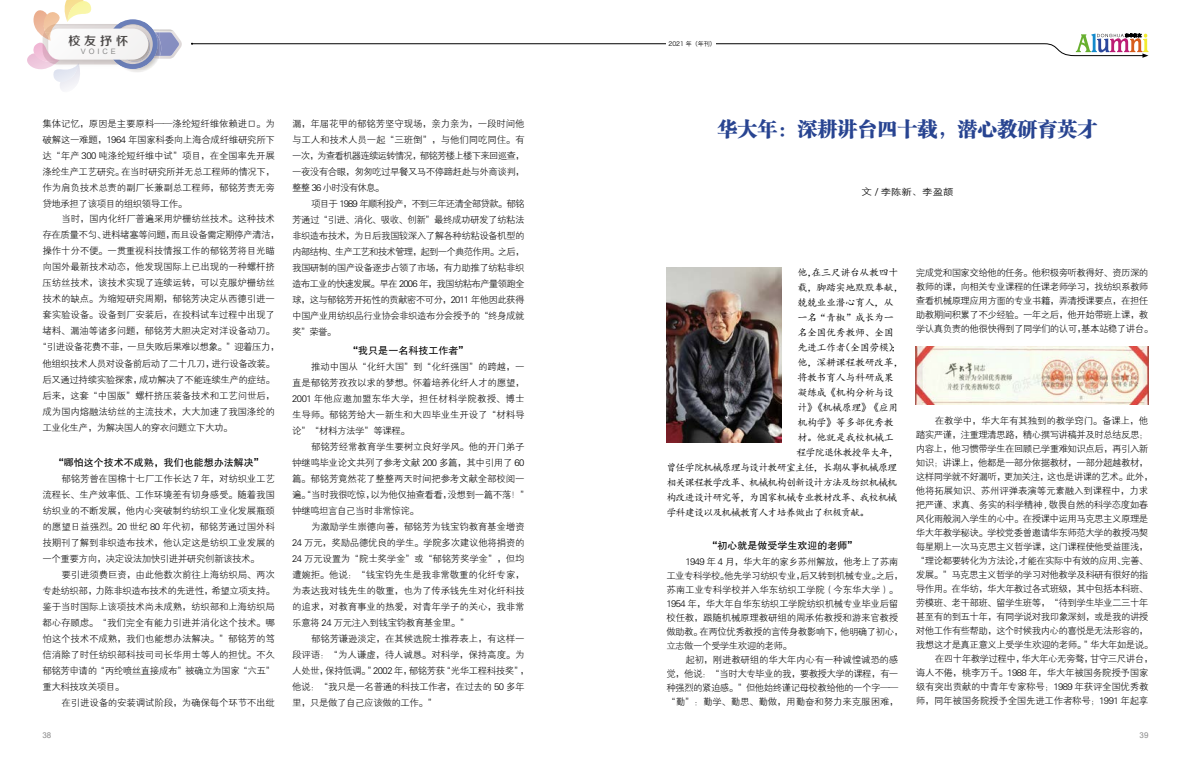
<style>
.page{position:relative;width:1191px;height:766px;background:#fff}
.page>*{position:absolute;margin:0;border:0;box-sizing:border-box;transform-origin:0 0}
.t1{font:20px "FZCSK GBK1 0";color:#284491}
.t2{font:12px "FZZZHONGJW GB1 0";color:#4c4948}
.t3{font:10px "Kai Ti";letter-spacing:-.08em;color:#000}
.t4{font:10px "Kai Ti";letter-spacing:-.04em;color:#000}
.t5{font:10px "FZHTK GBK1 0";color:#000}
.t6{font:9.5px/16px "FZXH1 K GBK1 0";letter-spacing:-.05em;color:#000;text-align:justify}
.t7{font:9.5px "FZXH1 K GBK1 0";letter-spacing:-.02em;color:#000}
.t8{font:9.5px "FZXH1 K GBK1 0";letter-spacing:-.03em;color:#000}
.t9{font:9.5px "FZXH1 K GBK1 0";letter-spacing:-.015em;color:#000}
.t10{font:9.5px "FZXH1 K GBK1 0";letter-spacing:-.025em;color:#000}
.t11{font:9px "FZZDXK GBK1 0";color:#000;scale:1.16 1}
.t12{font:8px "Arial";color:#898989}
.t13{font:7.5px "Arial";letter-spacing:.4em;color:#898989}
.t14{font:6px "Ming Hei R";color:#000}
.s1{font-family:"FZXH1 K GBK1 0";font-size:9.5px}
</style>
<div class="page">
<svg style="left:191px;top:34px;width:957px;height:24px"></svg>
<div style="left:666px;top:41px;width:49px;height:6px;background:#fff"></div>
<svg style="left:27px;top:0;width:155px;height:90px"></svg>
<img style="left:666px;top:267px;width:115px;height:175px">
<img style="left:916px;top:346px;width:232px;height:58px">
<p class="t2" style="left:68px;top:35px;width:61px">校 友 抒 怀</p>
<p class="t13" style="left:81px;top:47px;width:37px">VOICE</p>
<p class="t6" style="left:43px;top:116px;width:234px">集体记忆，原因是主要原料——涤纶短纤维依赖进口。为破解这一难题，1964 年国家科委向上海合成纤维研究所下达“年产 300 吨涤纶短纤维中试”项目，在全国率先开展涤纶生产工艺研究。在当时研究所并无总工程师的情况下，作为肩负技术总责的副厂长兼副总工程师，郁铭芳责无旁贷地承担了该项目的组织领导工作。</p>
<p class="t7" style="left:62px;top:214px;width:215px">当时，国内化纤厂普遍采用炉栅纺丝技术。这种技术</p>
<p class="t6" style="left:43px;top:227px;width:239px">存在质量不匀、进料堵塞等问题，而且设备需定期停产清洁，</p>
<p class="t7" style="left:43px;top:246px;width:234px">操作十分不便。一贯重视科技情报工作的郁铭芳将目光瞄</p>
<p class="t7" style="left:43px;top:262px;width:234px">向国外最新技术动态，他发现国际上已出现的一种螺杆挤</p>
<p class="t7" style="left:43px;top:278px;width:234px">压纺丝技术，该技术实现了连续运转，可以克服炉栅纺丝</p>
<p class="t7" style="left:43px;top:294px;width:234px">技术的缺点。为缩短研究周期，郁铭芳决定从西德引进一</p>
<p class="t7" style="left:43px;top:310px;width:234px">套实验设备。设备到厂安装后，在投料试车过程中出现了</p>
<p class="t7" style="left:43px;top:326px;width:234px">堵料、漏油等诸多问题，郁铭芳大胆决定对洋设备动刀。</p>
<p class="t6" style="left:38px;top:339px;width:243px">“引进设备花费不菲，一旦失败后果难以想象。”迎着压力，</p>
<p class="t6" style="left:43px;top:355px;width:234px">他组织技术人员对设备前后动了二十几刀，进行设备改装。</p>
<p class="t6" style="left:43px;top:371px;width:234px">后又通过持续实验探索，成功解决了不能连续生产的症结。</p>
<p class="t9" style="left:43px;top:390px;width:234px">后来，这套“中国版”螺杆挤压装备技术和工艺问世后，</p>
<p class="t7" style="left:43px;top:406px;width:234px">成为国内熔融法纺丝的主流技术，大大加速了我国涤纶的</p>
<p class="t6" style="left:43px;top:419px;width:191px">工业化生产，为解决国人的穿衣问题立下大功。</p>
<p class="t5" style="left:54px;top:457px;width:212px">“哪怕这个技术不成熟，我们也能想办法解决”</p>
<p class="t6" style="left:43px;top:470px;width:234px;text-indent:19px">郁铭芳曾在国棉十七厂工作长达 7 年，对纺织业工艺流程长、生产效率低、工作环境差有切身感受。随着我国纺织业的不断发展，他内心突破制约纺织工业化发展瓶颈的愿望日益强烈。20 世纪 80 年代初，郁铭芳通过国外科技期刊了解到非织造布技术，他认定这是纺织工业发展的一个重要方向，决定设法加快引进并研究创新该技术。</p>
<p class="t6" style="left:43px;top:566px;width:234px;text-indent:19px">要引进须费巨资，由此他数次前往上海纺织局、两次专赴纺织部，力陈非织造布技术的先进性，希望立项支持。鉴于当时国际上该项技术尚未成熟，纺织部和上海纺织局都心存顾虑。“我们完全有能力引进并消化这个技术。哪怕这个技术不成熟，我们也能想办法解决。”郁铭芳的笃信消除了时任纺织部科技司司长华用士等人的担忧。不久郁铭芳申请的“丙纶喷丝直接成布”被确立为国家“六五”重大科技攻关项目。</p>
<p class="t10" style="left:62px;top:697px;width:215px">在引进设备的安装调试阶段，为确保每个环节不出纰</p>
<p class="t6" style="left:292px;top:116px;width:234px">漏，年届花甲的郁铭芳坚守现场，亲力亲为，一段时间他与工人和技术人员一起“三班倒”，与他们同吃同住。有一次，为查看机器连续运转情况，郁铭芳楼上楼下来回巡查，一夜没有合眼，匆匆吃过早餐又马不停蹄赶赴与外商谈判，整整 36 小时没有休息。</p>
<p class="t6" style="left:292px;top:196px;width:234px;text-indent:19px">项目于 1989 年顺利投产，不到三年还清全部贷款。郁铭芳通过“引进、消化、吸收、创新”最终成功研发了纺粘法非织造布技术，为日后我国较深入了解各种纺粘设备机型的内部结构、生产工艺和技术管理，起到一个典范作用。之后，我国研制的国产设备逐步占领了市场，有力助推了纺粘非织造布工业的快速发展。早在 2006 年，我国纺粘布产量领跑全球，这与郁铭芳开拓性的贡献密不可分，2011 年他因此获得中国产业用纺织品行业协会非织造布分会授予的“终身成就奖”荣誉。</p>
<p class="t5" style="left:348px;top:345px;width:121px">“我只是一名科技工作者”</p>
<p class="t6" style="left:292px;top:358px;width:234px;text-indent:19px">推动中国从“化纤大国”到“化纤强国”的跨越，一直是郁铭芳孜孜以求的梦想。怀着培养化纤人才的愿望，2001 年他应邀加盟东华大学，担任材料学院教授、博士生导师。郁铭芳给大一新生和大四毕业生开设了“材料导论”“材料方法学”等课程。</p>
<p class="t6" style="left:292px;top:438px;width:239px;text-align:left;text-indent:19px">郁铭芳经常教育学生要树立良好学风。他的开门弟子钟继鸣毕业论文共列了参考文献 200 多篇，其中引用了 60篇。郁铭芳竟然花了整整两天时间把参考文献全部校阅一遍。“当时我很吃惊，以为他仅抽查看看，没想到一篇不落！”钟继鸣坦言自己当时非常惊诧。</p>
<p class="t6" style="left:292px;top:518px;width:234px;text-indent:19px">为激励学生崇德向善，郁铭芳为钱宝钧教育基金增资24 万元，奖励品德优良的学生。学院多次建议他将捐资的24 万元设置为“院士奖学金”或“郁铭芳奖学金”，但均遭婉拒。他说：“钱宝钧先生是我非常敬重的化纤专家，为表达我对钱先生的敬重，也为了传承钱先生对化纤科技的追求，对教育事业的热爱，对青年学子的关心，我非常乐意将 24 万元注入到钱宝钧教育基金里。”</p>
<p class="t6" style="left:292px;top:630px;width:239px;text-align:left;text-indent:19px">郁铭芳谦逊淡定，在其候选院士推荐表上，有这样一段评语：“为人谦虚，待人诚恳。对科学，保持高度。为人处世，保持低调。”2002 年，郁铭芳获“光华工程科技奖”，他说：“我只是一名普通的科技工作者，在过去的 50 多年里，只是做了自己应该做的工作。”</p>
<p class="t14" style="left:668px;top:40px;width:49px">2021 年（年刊）</p>
<h1 class="t1" style="left:717px;top:118px;width:382px">华大年：深耕讲台四十载，潜心教研育英才</h1>
<p class="t11" style="left:861px;top:187px;width:81px"><span class="s1">文 /</span> 李陈新、李盈颉</p>
<p class="t4" style="left:797px;top:267px;width:102px">他，在三尺讲台从教四十</p>
<p class="t4" style="left:797px;top:282px;width:107px">载，脚踏实地默默奉献，</p>
<p class="t4" style="left:797px;top:297px;width:98px">兢兢业业潜心育人，从</p>
<p class="t3" style="left:797px;top:312px;width:98px">一名“青椒”成长为一</p>
<p class="t4" style="left:797px;top:327px;width:98px">名全国优秀教师、全国</p>
<p class="t4" style="left:797px;top:342px;width:105px">先进工作者（全国劳模）；</p>
<p class="t4" style="left:797px;top:357px;width:107px">他，深耕课程教研改革，</p>
<p class="t4" style="left:797px;top:372px;width:98px">将教书育人与科研成果</p>
<p class="t4" style="left:797px;top:387px;width:98px">凝练成《机构分析与设</p>
<p class="t3" style="left:797px;top:402px;width:102px">计》《机械原理》《应用</p>
<p class="t4" style="left:797px;top:417px;width:98px">机构学》等多部优秀教</p>
<p class="t4" style="left:797px;top:432px;width:98px">材。他就是我校机械工</p>
<p class="t3" style="left:796px;top:447px;width:103px">程学院退休教授华大年，</p>
<p class="t3" style="left:666px;top:462px;width:232px">曾任学院机械原理与设计教研室主任，长期从事机械原理</p>
<p class="t3" style="left:666px;top:477px;width:232px">相关课程教学改革、机械机构创新设计方法及纺织机械机</p>
<p class="t3" style="left:666px;top:492px;width:232px">构改进设计研究等，为国家机械专业教材改革、我校机械</p>
<p class="t3" style="left:666px;top:507px;width:205px">学科建设以及机械教育人才培养做出了积极贡献。</p>
<p class="t5" style="left:707px;top:540px;width:151px">“初心就是做受学生欢迎的老师”</p>
<p class="t6" style="left:666px;top:554px;width:238px;line-height:14px;text-align:left;text-indent:19px">1949 年 4 月，华大年的家乡苏州解放，他考上了苏南工业专科学校。他先学习纺织专业，后又转到机械专业。之后，苏南工业专科学校并入华东纺织工学院（今东华大学）。<br>1954 年，华大年自华东纺织工学院纺织机械专业毕业后留校任教，跟随机械原理教研组的周承佑教授和游来官教授做助教。在两位优秀教授的言传身教影响下，他明确了初心，立志做一个受学生欢迎的老师。</p>
<p class="t6" style="left:666px;top:652px;width:234px;line-height:14px;text-indent:19px">起初，刚进教研组的华大年内心有一种诚惶诚恐的感觉，他说：“当时大专毕业的我，要教授大学的课程，有一种强烈的紧迫感。”但他始终谨记母校教给他的一个字—— “勤”：勤学、勤思、勤做，用勤奋和努力来克服困难，</p>
<p class="t6" style="left:916px;top:265px;width:239px;line-height:14px;text-align:left">完成党和国家交给他的任务。他积极旁听教得好、资历深的教师的课，向相关专业课程的任课老师学习，找纺织系教师查看机械原理应用方面的专业书籍，弄清授课要点，在担任助教期间积累了不少经验。一年之后，他开始带班上课，教学认真负责的他很快得到了同学们的认可，基本站稳了讲台。</p>
<p class="t7" style="left:935px;top:415px;width:215px">在教学中，华大年有其独到的教学窍门。备课上，他</p>
<p class="t6" style="left:916px;top:426px;width:234px">踏实严谨，注重理清思路，精心撰写讲稿并及时总结反思；</p>
<p class="t6" style="left:916px;top:440px;width:234px">内容上，他习惯带学生在回顾已学重难知识点后，再引入新</p>
<p class="t6" style="left:916px;top:454px;width:234px">知识；讲课上，他都是一部分依据教材，一部分超越教材，</p>
<p class="t6" style="left:916px;top:468px;width:239px">这样同学就不好漏听，更加关注，这也是讲课的艺术。此外，</p>
<p class="t7" style="left:916px;top:485px;width:234px">他将拓展知识、苏州评弹表演等元素融入到课程中，力求</p>
<p class="t6" style="left:916px;top:496px;width:234px">把严谨、求真、务实的科学精神 , 敬畏自然的科学态度如春</p>
<p class="t6" style="left:916px;top:510px;width:234px">风化雨般润入学生的心中。在授课中运用马克思主义原理是</p>
<p class="t6" style="left:916px;top:525px;width:234px">华大年教学秘诀。学校党委曾邀请华东师范大学的教授冯契</p>
<p class="t6" style="left:916px;top:539px;width:234px">每星期上一次马克思主义哲学课，这门课程使他受益匪浅，</p>
<p class="t6" style="left:916px;top:553px;width:234px">“理论都要转化为方法论，才能在实际中有效的应用、完善、</p>
<p class="t6" style="left:916px;top:567px;width:234px">发展。”马克思主义哲学的学习对他教学及科研有很好的指</p>
<p class="t6" style="left:916px;top:581px;width:234px">导作用。在华纺，华大年教过各式班级，其中包括本科班、</p>
<p class="t6" style="left:916px;top:595px;width:234px">劳模班、老干部班、留学生班等，“待到学生毕业二三十年</p>
<p class="t6" style="left:916px;top:609px;width:234px">甚至有的到五十年，有同学说对我印象深刻，或是我的讲授</p>
<p class="t6" style="left:916px;top:623px;width:234px">对他工作有些帮助，这个时候我内心的喜悦是无法形容的，</p>
<p class="t6" style="left:916px;top:637px;width:239px">我想这才是真正意义上受学生欢迎的老师。”华大年如是说。</p>
<p class="t6" style="left:935px;top:651px;width:220px">在四十年教学过程中，华大年心无旁骛，甘守三尺讲台，</p>
<p class="t8" style="left:916px;top:667px;width:234px">诲人不倦，桃李万千。1988 年，华大年被国务院授予国家</p>
<p class="t8" style="left:916px;top:681px;width:234px">级有突出贡献的中青年专家称号；1989 年获评全国优秀教</p>
<p class="t8" style="left:916px;top:695px;width:234px">师，同年被国务院授予全国先进工作者称号；1991 年起享</p>
<p class="t12" style="left:43px;top:730px;width:10px">38</p>
<p class="t12" style="left:1139px;top:730px;width:10px">39</p>
</div>
